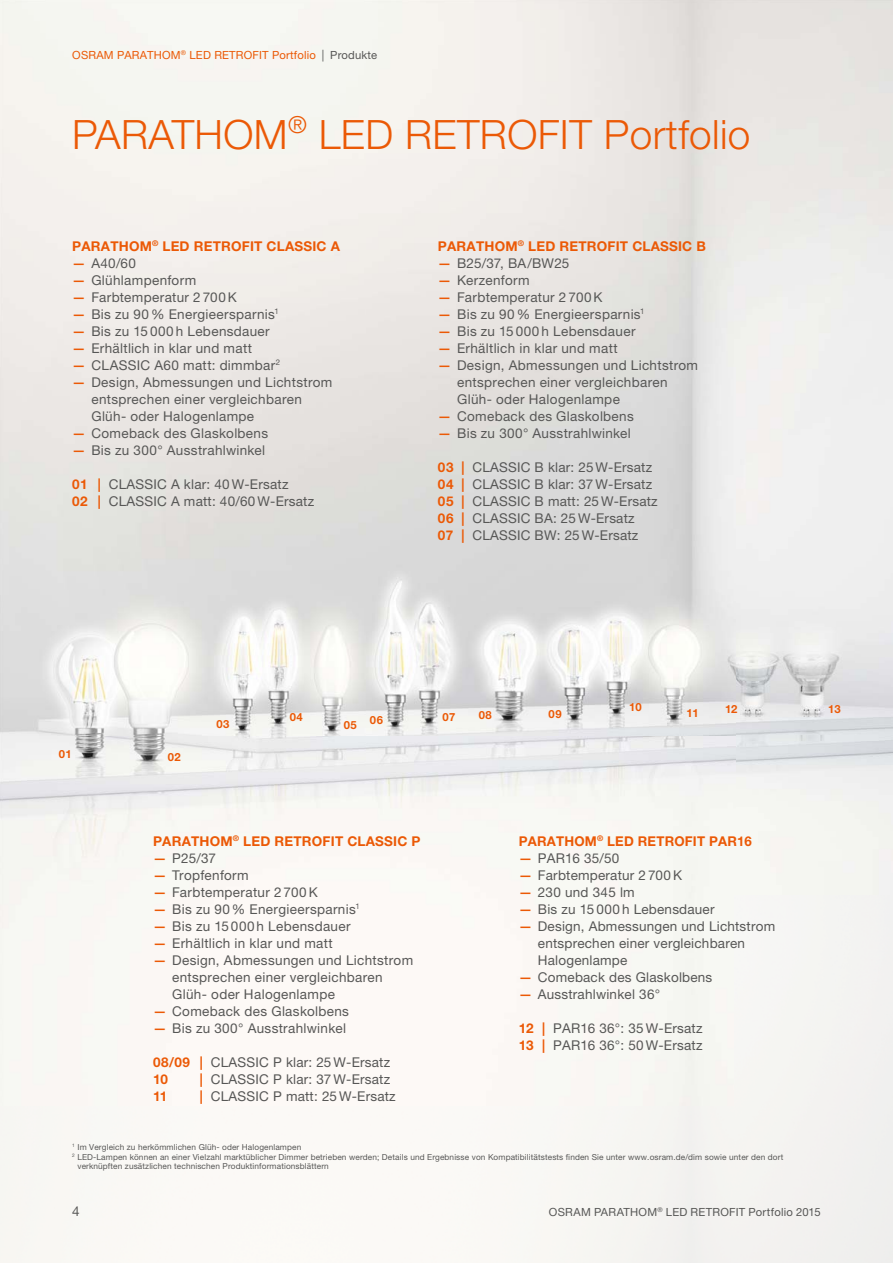
<style>
.page{position:relative;width:893px;height:1263px;background:#fff}
.page>*{position:absolute;margin:0;border:0;box-sizing:border-box;transform-origin:0 0}
.t1{font:300 40.5px "Helvetica Neue LT Pro";letter-spacing:.01em;color:#eb5906}
.t2{font:13.5px/17px "Helvetica Neue LT Pro";letter-spacing:.025em;color:#575756}
.t3{font:700 13.5px "Helvetica Neue LT Pro";letter-spacing:.015em;color:#eb5906}
.t4{font:13.5px "Helvetica Neue LT Pro";letter-spacing:.005em;color:#575756}
.t5{font:11.25px "Helvetica Neue LT Pro";letter-spacing:.015em;color:#eb5906}
.t6{font:11.25px "Helvetica Neue LT Pro";letter-spacing:.02em;color:#575756}
.t7{font:700 11.25px "Helvetica Neue LT Pro";letter-spacing:.045em;color:#eb5906}
.t8{font:8.25px "Helvetica Neue LT Pro";letter-spacing:.015em;color:#575756}
.s1{font-size:11.7px;color:#575756}
.s2{color:#575756}
.s3{font-weight:500;color:#eb5906}
.s4{font-weight:700;color:#eb5906}
</style>
<div class="page">
<img style="left:0;top:0;width:893px;height:1262px">
<p class="t5" style="left:72px;top:51px;width:306px">OSRAM PARATHOM<sup>®</sup> LED RETROFIT Portfolio <span class="s1">|</span> <span class="s2">Produkte</span></p>
<h1 class="t1" style="left:72px;top:120px;width:680px">PARATHOM<sup>®</sup> LED RETROFIT Portfolio</h1>
<p class="t3" style="left:72px;top:241px;width:269px">PARATHOM<sup>®</sup> LED RETROFIT CLASSIC A</p>
<p class="t2" style="left:72px;top:256px;width:65px"><span class="s3">—</span> A40/60</p>
<p class="t2" style="left:72px;top:273px;width:125px"><span class="s3">—</span> Glühlampenform</p>
<p class="t2" style="left:72px;top:290px;width:166px"><span class="s3">—</span> Farbtemperatur 2 700 K</p>
<p class="t2" style="left:72px;top:307px;width:208px"><span class="s3">—</span> Bis zu 90 % Energieersparnis<sup>1</sup></p>
<p class="t2" style="left:72px;top:324px;width:199px"><span class="s3">—</span> Bis zu 15 000 h Lebensdauer</p>
<p class="t2" style="left:72px;top:341px;width:181px"><span class="s3">—</span> Erhältlich in klar und matt</p>
<p class="t2" style="left:72px;top:358px;width:209px"><span class="s3">—</span> CLASSIC A60 matt: dimmbar<sup>2</sup></p>
<p class="t2" style="left:91px;top:375px;width:242px;text-indent:-19px"><span class="s3">—</span> Design, Abmessungen und Lichtstrom entsprechen einer vergleichbaren<br>Glüh- oder Halogenlampe</p>
<p class="t2" style="left:72px;top:426px;width:197px"><span class="s3">—</span> Comeback des Glaskolbens</p>
<p class="t2" style="left:72px;top:443px;width:194px"><span class="s3">—</span> Bis zu 300° Ausstrahlwinkel</p>
<p class="t2" style="left:72px;top:477px;width:243px"><span class="s4">01 |</span> CLASSIC A klar: 40 W-Ersatz<br><span class="s4">02 |</span> CLASSIC A matt: 40/60 W-Ersatz</p>
<p class="t3" style="left:438px;top:241px;width:269px">PARATHOM<sup>®</sup> LED RETROFIT CLASSIC B</p>
<p class="t4" style="left:438px;top:258px;width:133px"><span class="s3">—</span> B25/37, BA/BW25</p>
<p class="t2" style="left:438px;top:273px;width:93px"><span class="s3">—</span> Kerzenform</p>
<p class="t2" style="left:438px;top:290px;width:166px"><span class="s3">—</span> Farbtemperatur 2 700 K</p>
<p class="t2" style="left:438px;top:307px;width:208px"><span class="s3">—</span> Bis zu 90 % Energieersparnis<sup>1</sup></p>
<p class="t2" style="left:438px;top:324px;width:199px"><span class="s3">—</span> Bis zu 15 000 h Lebensdauer</p>
<p class="t2" style="left:438px;top:341px;width:181px"><span class="s3">—</span> Erhältlich in klar und matt</p>
<p class="t2" style="left:457px;top:358px;width:242px;text-indent:-19px"><span class="s3">—</span> Design, Abmessungen und Lichtstrom entsprechen einer vergleichbaren<br>Glüh- oder Halogenlampe</p>
<p class="t2" style="left:438px;top:409px;width:197px"><span class="s3">—</span> Comeback des Glaskolbens</p>
<p class="t2" style="left:438px;top:426px;width:194px"><span class="s3">—</span> Bis zu 300° Ausstrahlwinkel</p>
<p class="t2" style="left:438px;top:460px;width:221px"><span class="s4">03 |</span> CLASSIC B klar: 25 W-Ersatz<br><span class="s4">04 |</span> CLASSIC B klar: 37 W-Ersatz<br><span class="s4">05 |</span> CLASSIC B matt: 25 W-Ersatz<br><span class="s4">06 |</span> CLASSIC BA: 25 W-Ersatz<br><span class="s4">07 |</span> CLASSIC BW: 25 W-Ersatz</p>
<p class="t7" style="left:59px;top:750px;width:14px">01</p>
<p class="t7" style="left:168px;top:753px;width:14px">02</p>
<p class="t7" style="left:216px;top:720px;width:15px">03</p>
<p class="t7" style="left:290px;top:713px;width:15px">04</p>
<p class="t7" style="left:344px;top:718px;width:41px">05 06</p>
<p class="t7" style="left:443px;top:712px;width:14px">07</p>
<p class="t7" style="left:479px;top:711px;width:15px">08</p>
<p class="t7" style="left:549px;top:710px;width:15px">09</p>
<p class="t7" style="left:629px;top:703px;width:14px">10</p>
<p class="t7" style="left:687px;top:709px;width:14px">11</p>
<p class="t7" style="left:725px;top:705px;width:14px">12</p>
<p class="t7" style="left:828px;top:705px;width:14px">13</p>
<p class="t3" style="left:153px;top:837px;width:269px">PARATHOM<sup>®</sup> LED RETROFIT CLASSIC P</p>
<p class="t2" style="left:153px;top:851px;width:65px"><span class="s3">—</span> P25/37</p>
<p class="t2" style="left:153px;top:868px;width:97px"><span class="s3">—</span> Tropfenform</p>
<p class="t2" style="left:153px;top:885px;width:166px"><span class="s3">—</span> Farbtemperatur 2 700 K</p>
<p class="t2" style="left:153px;top:902px;width:208px"><span class="s3">—</span> Bis zu 90 % Energieersparnis<sup>1</sup></p>
<p class="t2" style="left:153px;top:919px;width:199px"><span class="s3">—</span> Bis zu 15 000 h Lebensdauer</p>
<p class="t2" style="left:153px;top:936px;width:181px"><span class="s3">—</span> Erhältlich in klar und matt</p>
<p class="t2" style="left:172px;top:953px;width:242px;text-indent:-19px"><span class="s3">—</span> Design, Abmessungen und Lichtstrom entsprechen einer vergleichbaren<br>Glüh- oder Halogenlampe</p>
<p class="t2" style="left:153px;top:1004px;width:197px"><span class="s3">—</span> Comeback des Glaskolbens</p>
<p class="t2" style="left:153px;top:1021px;width:194px"><span class="s3">—</span> Bis zu 300° Ausstrahlwinkel</p>
<p class="t2" style="left:153px;top:1055px;width:239px"><span class="s4">08/09 |</span> CLASSIC P klar: 25 W-Ersatz<br><span class="s4">10</span></p>
<p class="t2" style="left:200px;top:1072px;width:192px"><span class="s4">|</span> CLASSIC P klar: 37 W-Ersatz</p>
<p class="t3" style="left:153px;top:1092px;width:16px">11</p>
<p class="t2" style="left:200px;top:1089px;width:197px"><span class="s4">|</span> CLASSIC P matt: 25 W-Ersatz</p>
<p class="t3" style="left:519px;top:837px;width:235px">PARATHOM<sup>®</sup> LED RETROFIT PAR16</p>
<p class="t2" style="left:519px;top:851px;width:102px"><span class="s3">—</span> PAR16 35/50</p>
<p class="t2" style="left:519px;top:868px;width:165px"><span class="s3">—</span> Farbtemperatur 2 700 K</p>
<p class="t2" style="left:519px;top:885px;width:117px"><span class="s3">—</span> 230 und 345 lm</p>
<p class="t2" style="left:519px;top:902px;width:197px"><span class="s3">—</span> Bis zu 15 000 h Lebensdauer</p>
<p class="t2" style="left:538px;top:919px;width:239px;text-indent:-19px"><span class="s3">—</span> Design, Abmessungen und Lichtstrom entsprechen einer vergleichbaren<br>Halogenlampe</p>
<p class="t2" style="left:519px;top:970px;width:195px"><span class="s3">—</span> Comeback des Glaskolbens</p>
<p class="t2" style="left:519px;top:987px;width:143px"><span class="s3">—</span> Ausstrahlwinkel 36°</p>
<p class="t2" style="left:519px;top:1021px;width:185px"><span class="s4">12 |</span> PAR16 36°: 35 W-Ersatz<br><span class="s4">13 |</span> PAR16 36°: 50 W-Ersatz</p>
<p class="t8" style="left:72px;top:1144px;width:231px"><sup>1</sup> Im Vergleich zu herkömmlichen Glüh- oder Halogenlampen</p>
<p class="t8" style="left:72px;top:1154px;width:712px"><sup>2</sup> LED-Lampen können an einer Vielzahl marktüblicher Dimmer betrieben werden; Details und Ergebnisse von Kompatibilitätstests finden Sie unter www.osram.de/dim sowie unter den dort</p>
<p class="t8" style="left:77px;top:1163px;width:253px">verknüpften zusätzlichen technischen Produktinformationsblättern</p>
<p class="t2" style="left:72px;top:1204px;width:9px">4</p>
<p class="t6" style="left:549px;top:1208px;width:273px">OSRAM PARATHOM<sup>®</sup> LED RETROFIT Portfolio 2015</p>
</div>
